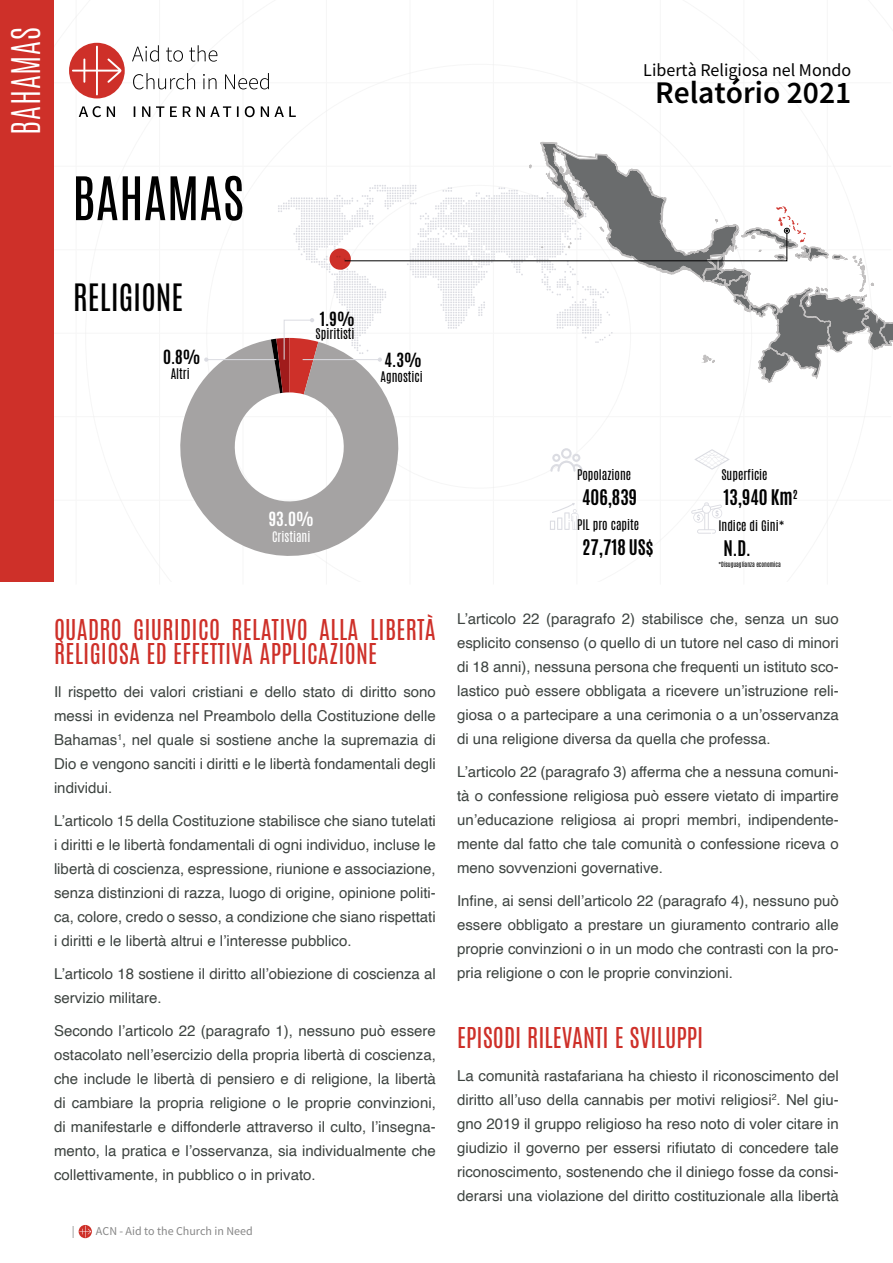
<style>
.page{position:relative;width:893px;height:1263px;background:#fff}
.page>*{position:absolute;margin:0;border:0;box-sizing:border-box;transform-origin:0 0}
.t1{font:51px "Antonio";color:#000}
.t2{font:300 33px "Antonio";letter-spacing:.025em;color:#fff}
.t3{font:600 31.5px "Source Sans Pro";color:#000}
.t4{font:31.5px "Antonio";color:#000}
.t5{font:24px/24px "Antonio";letter-spacing:.01em;color:#ce3029}
.t6{font:700 18px "Antonio";color:#000}
.t7{font:18px "Source Sans Pro";color:#000}
.t8{font:700 16.35px "Antonio";color:#000}
.t9{font:700 16.35px "Antonio";color:#fff}
.t10{font:15px/24px "Helvetica";color:#3d4340;text-align:justify}
.t11{font:12.3px "Antonio";color:#000}
.t12{font:12.3px "Antonio";color:#fff}
.t13{font:12px "Source Sans Pro";color:#878787}
.t14{font:6px "Antonio";color:#000}
</style>
<div class="page">
<svg style="left:79px;top:1225px;width:12px;height:12px"></svg>
<hr style="left:76px;top:0;width:1px;height:584px;background:#ededed">
<hr style="left:159px;top:0;width:1px;height:584px;background:#ededed">
<hr style="left:243px;top:0;width:1px;height:584px;background:#ededed">
<hr style="left:326px;top:0;width:1px;height:584px;background:#ededed">
<hr style="left:410px;top:0;width:1px;height:584px;background:#ededed">
<hr style="left:493px;top:0;width:1px;height:584px;background:#ededed">
<hr style="left:577px;top:0;width:1px;height:584px;background:#ededed">
<hr style="left:660px;top:0;width:1px;height:584px;background:#ededed">
<hr style="left:744px;top:0;width:1px;height:584px;background:#ededed">
<hr style="left:827px;top:0;width:1px;height:584px;background:#ededed">
<svg style="left:132px;top:45px;width:164px;height:72px"></svg>
<svg style="left:79px;top:106px;width:36px;height:11px"></svg>
<div style="left:69px;top:43px;width:56px;height:55px;background:#ce3029;border-radius:50%"></div>
<svg style="left:72px;top:46px;width:49px;height:49px"></svg>
<div style="left:0;top:0;width:53px;height:581px;background:#ce3029"></div>
<svg style="left:550px;top:448px;width:32px;height:24px"></svg>
<svg style="left:550px;top:503px;width:28px;height:27px"></svg>
<svg style="left:691px;top:502px;width:31px;height:32px"></svg>
<svg style="left:694px;top:449px;width:36px;height:21px"></svg>
<svg style="left:180px;top:339px;width:219px;height:229px;fill:#a5a3a3"></svg>
<svg style="left:204px;top:357px;width:4px;height:5px"></svg>
<hr style="left:206px;top:359px;width:70px;height:1px;background:#dbdce2">
<svg style="left:271px;top:142px;width:622px;height:252px"></svg>
<hr style="left:303px;top:359px;width:77px;height:1px;background:#dbdce2">
<h2 class="t2" style="left:2px;top:135px;width:110px;rotate:-90deg">BAHAMAS</h2>
<h1 class="t1" style="left:72px;top:161px;width:174px">BAHAMAS</h1>
<h3 class="t4" style="left:73px;top:274px;width:112px">RELIGIONE</h3>
<p class="t8" style="left:163px;top:344px;width:39px">0.8%</p>
<p class="t11" style="left:171px;top:365px;width:21px">Altri</p>
<p class="t8" style="left:320px;top:306px;width:36px">1.9%</p>
<p class="t11" style="left:316px;top:324px;width:40px">Spiritisti</p>
<p class="t8" style="left:385px;top:347px;width:39px">4.3%</p>
<p class="t11" style="left:381px;top:368px;width:44px">Agnostici</p>
<p class="t7" style="left:643px;top:59px;width:210px">Libertà Religiosa nel Mondo</p>
<h3 class="t3" style="left:655px;top:72px;width:198px">Relatório 2021</h3>
<p class="t9" style="left:269px;top:506px;width:47px">93.0%</p>
<p class="t12" style="left:272px;top:528px;width:40px">Cristiani</p>
<h3 class="t5" style="left:54px;top:618px;width:383px">QUADRO GIURIDICO RELATIVO ALLA LIBERTÀ<br>RELIGIOSA ED EFFETTIVA APPLICAZIONE</h3>
<p class="t10" style="left:54px;top:680px;width:383px">Il rispetto dei valori cristiani e dello stato di diritto sono messi in evidenza nel Preambolo della Costituzione delle Bahamas<sup>1</sup>, nel quale si sostiene anche la supremazia di Dio e vengono sanciti i diritti e le libertà fondamentali degli individui.</p>
<p class="t10" style="left:54px;top:809px;width:383px">L’articolo 15 della Costituzione stabilisce che siano tutelati i diritti e le libertà fondamentali di ogni individuo, incluse le libertà di coscienza, espressione, riunione e associazione, senza distinzioni di razza, luogo di origine, opinione politi&shy;ca, colore, credo o sesso, a condizione che siano rispettati i diritti e le libertà altrui e l’interesse pubblico.</p>
<p class="t10" style="left:54px;top:962px;width:383px">L’articolo 18 sostiene il diritto all’obiezione di coscienza al servizio militare.</p>
<p class="t10" style="left:54px;top:1019px;width:383px">Secondo l’articolo 22 (paragrafo 1), nessuno può essere ostacolato nell’esercizio della propria libertà di coscienza, che include le libertà di pensiero e di religione, la libertà di cambiare la propria religione o le proprie convinzioni, di manifestarle e diffonderle attraverso il culto, l’insegna&shy;mento, la pratica e l’osservanza, sia individualmente che collettivamente, in pubblico o in privato.</p>
<p class="t13" style="left:72px;top:1223px;width:4px">|</p>
<p class="t13" style="left:96px;top:1223px;width:158px">ACN - Aid to the Church in Need</p>
<p class="t11" style="left:577px;top:465px;width:56px">Popolazione</p>
<p class="t11" style="left:721px;top:465px;width:48px">Superficie</p>
<p class="t6" style="left:582px;top:484px;width:57px">406,839</p>
<p class="t6" style="left:723px;top:484px;width:76px">13,940 Km<sup>2</sup></p>
<p class="t11" style="left:577px;top:516px;width:64px">PIL pro capite</p>
<p class="t6" style="left:582px;top:534px;width:73px">27,718 US$</p>
<p class="t11" style="left:718px;top:516px;width:68px">Indice di Gini*</p>
<p class="t14" style="left:718px;top:560px;width:64px">*Disuguaglianza economica</p>
<p class="t6" style="left:723px;top:535px;width:29px">N.D.</p>
<p class="t10" style="left:457px;top:607px;width:383px">L’articolo 22 (paragrafo 2) stabilisce che, senza un suo esplicito consenso (o quello di un tutore nel caso di minori di 18 anni), nessuna persona che frequenti un istituto sco&shy;lastico può essere obbligata a ricevere un’istruzione reli&shy;giosa o a partecipare a una cerimonia o a un’osservanza di una religione diversa da quella che professa.</p>
<p class="t10" style="left:457px;top:760px;width:383px">L’articolo 22 (paragrafo 3) afferma che a nessuna comuni&shy;tà o confessione religiosa può essere vietato di impartire un’educazione religiosa ai propri membri, indipendente&shy;mente dal fatto che tale comunità o confessione riceva o meno sovvenzioni governative.</p>
<p class="t10" style="left:457px;top:889px;width:383px">Infine, ai sensi dell’articolo 22 (paragrafo 4), nessuno può essere obbligato a prestare un giuramento contrario alle proprie convinzioni o in un modo che contrasti con la pro&shy;pria religione o con le proprie convinzioni.</p>
<h3 class="t5" style="left:457px;top:1026px;width:248px">EPISODI RILEVANTI E SVILUPPI</h3>
<p class="t10" style="left:457px;top:1065px;width:383px">La comunità rastafariana ha chiesto il riconoscimento del diritto all’uso della cannabis per motivi religiosi<sup>2</sup>. Nel giu&shy;gno 2019 il gruppo religioso ha reso noto di voler citare in giudizio il governo per essersi rifiutato di concedere tale riconoscimento, sostenendo che il diniego fosse da consi&shy;derarsi una violazione del diritto costituzionale alla libertà</p>
</div>
